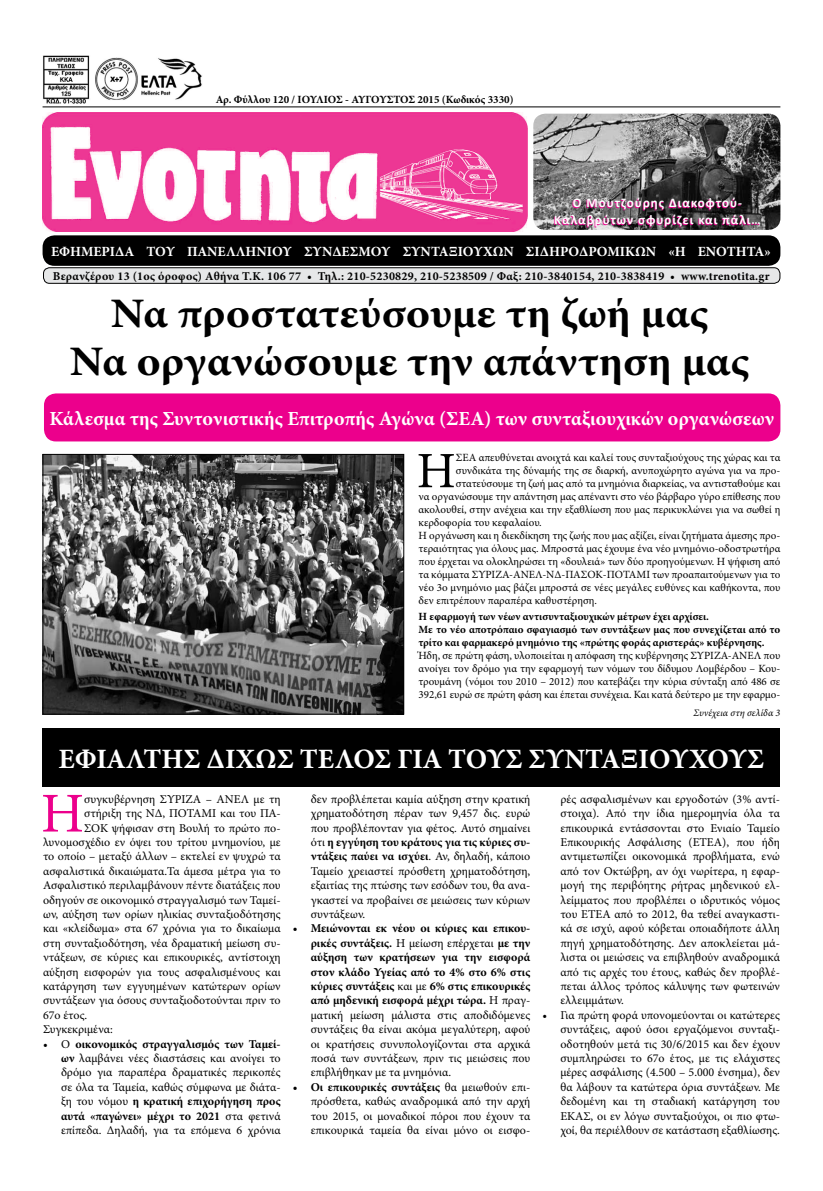
<style>
.page{position:relative;width:823px;height:1191px;background:#fff}
.page>*{position:absolute;margin:0;border:0;box-sizing:border-box;transform-origin:0 0}
.t1{font:56.3px "Minion Pro";color:#ec008c}
.t2{font:51px "Minion Pro";color:#000}
.t3{font:700 42px/48px "Minion Pro";color:#000;text-align:center;scale:1.08 1}
.t4{font:700 28px "Minion Pro";color:#fff}
.t5{font:700 20px "Minion Pro";color:#fff}
.t6{font:700 14px "Minion Pro";color:#fff}
.t7{font:700 13.3px/16.8px "Calibri";letter-spacing:.075em;color:#fff;text-align:center}
.t8{font:12px/14.4px "Minion Pro";color:#000;text-align:justify}
.t9{font:700 12px "Minion Pro";letter-spacing:.02em;color:#000}
.t10{font:11px/13px "Minion Pro";color:#000;text-align:justify}
.t11{font:700 11px/13px "Minion Pro";color:#000}
.t12{font:italic 10px "Minion Pro";color:#000}
.s1{font-weight:700}
</style>
<div class="page">
<img style="left:533px;top:114px;width:247px;height:116px">
<hr style="left:43px;top:106px;width:737px;height:1px;background:#000">
<img style="left:43px;top:112px;width:484px;height:119px">
<div style="left:43px;top:235px;width:737px;height:31px;background:#000;border-radius:12px"></div>
<img style="left:43px;top:55px;width:159px;height:48px">
<div style="left:43px;top:268px;width:736px;height:15px;background:#e6e7e8;border-radius:6px"></div>
<div style="left:43px;top:267px;width:736px;height:16px;border:1px solid #000;border-radius:6px"></div>
<div style="left:44px;top:393px;width:736px;height:48px;background:#ec008c;border-radius:12px"></div>
<div style="left:42px;top:729px;width:738px;height:58px;background:#000"></div>
<img style="left:45px;top:456px;width:356px;height:256px">
<div style="left:43px;top:454px;width:360px;height:260px;border:1px solid #000"></div>
<p class="t11" style="left:215px;top:93px;width:299px">Αρ. Φύλλου 120 / ΙΟΥΛΙΟΣ - ΑΥΓΟΥΣΤΟΣ 2015 (Κωδικός 3330)</p>
<p class="t7" style="left:554px;top:194px;width:208px">Ο Μουτζούρης Διακοφτού-<br>Καλαβρύτων σφυρίζει και πάλι…</p>
<p class="t6" style="left:51px;top:241px;width:721px">ΕΦΗΜΕΡΙΔΑ ΤΟΥ ΠΑΝΕΛΛΗΝΙΟΥ ΣΥΝΔΕΣΜΟΥ ΣΥΝΤΑΞΙΟΥΧΩΝ ΣΙΔΗΡΟΔΡΟΜΙΚΩΝ «Η ΕΝΟΤΗΤΑ»</p>
<p class="t9" style="left:53px;top:267px;width:718px">Βερανζέρου 13 (1ος όροφος) Αθήνα Τ.Κ. 106 77 • Τηλ.: 210-5230829, 210-5238509 / Φαξ: 210-3840154, 210-3838419 • www.trenotita.gr</p>
<h3 class="t3" style="left:70px;top:289px;width:630px">Να προστατεύσουμε τη ζωή μας<br>Να οργανώσουμε την απάντηση μας</h3>
<h3 class="t5" style="left:49px;top:404px;width:726px">Κάλεσμα της Συντονιστικής Επιτροπής Αγώνα (ΣΕΑ) των συνταξιουχικών οργανώσεων</h3>
<h2 class="t2" style="left:416px;top:437px;width:41px">Η</h2>
<p class="t10" style="left:455px;top:451px;width:326px">ΣΕΑ απευθύνεται ανοιχτά και καλεί τους συνταξιούχους της χώρας και τα</p>
<p class="t10" style="left:455px;top:464px;width:326px">συνδικάτα της δύναμής της σε διαρκή, ανυποχώρητο αγώνα για να προ-</p>
<p class="t10" style="left:455px;top:477px;width:326px">στατεύσουμε τη ζωή μας από τα μνημόνια διαρκείας, να αντισταθούμε και</p>
<p class="t10" style="left:418px;top:490px;width:363px">να οργανώσουμε την απάντηση μας απέναντι στο νέο βάρβαρο γύρο επίθεσης που</p>
<p class="t10" style="left:418px;top:503px;width:363px">ακολουθεί, στην ανέχεια και την εξαθλίωση που μας περικυκλώνει για να σωθεί η</p>
<p class="t10" style="left:418px;top:516px;width:125px">κερδοφορία του κεφαλαίου.</p>
<p class="t10" style="left:418px;top:529px;width:363px">Η οργάνωση και η διεκδίκηση της ζωής που μας αξίζει, είναι ζητήματα άμεσης προ-</p>
<p class="t10" style="left:418px;top:542px;width:363px">τεραιότητας για όλους μας. Μπροστά μας έχουμε ένα νέο μνημόνιο-οδοστρωτήρα</p>
<p class="t10" style="left:418px;top:555px;width:363px">που έρχεται να ολοκληρώσει τη «δουλειά» των δύο προηγούμενων. Η ψήφιση από</p>
<p class="t10" style="left:418px;top:568px;width:363px">τα κόμματα ΣΥΡΙΖΑ-ΑΝΕΛ-ΝΔ-ΠΑΣΟΚ-ΠΟΤΑΜΙ των προαπαιτούμενων για το</p>
<p class="t10" style="left:418px;top:581px;width:363px">νέο 3ο μνημόνιο μας βάζει μπροστά σε νέες μεγάλες ευθύνες και καθήκοντα, που</p>
<p class="t10" style="left:418px;top:594px;width:180px">δεν επιτρέπουν παραπέρα καθυστέρηση.</p>
<p class="t11" style="left:418px;top:610px;width:363px">Η εφαρμογή των νέων αντισυνταξιουχικών μέτρων έχει αρχίσει.<br>Με το νέο αποτρόπαιο σφαγιασμό των συντάξεων μας που συνεχίζεται από το τρίτο και φαρμακερό μνημόνιο της «πρώτης φοράς αριστεράς» κυβέρνησης.</p>
<p class="t10" style="left:418px;top:649px;width:363px">Ήδη, σε πρώτη φάση, υλοποιείται η απόφαση της κυβέρνησης ΣΥΡΙΖΑ-ΑΝΕΛ που ανοίγει τον δρόμο για την εφαρμογή των νόμων του δίδυμου Λομβέρδου – Κου&shy;τρουμάνη (νόμοι του 2010 – 2012) που κατεβάζει την κύρια σύνταξη από 486 σε 392,61 ευρώ σε πρώτη φάση και έπεται συνέχεια. Και κατά δεύτερο με την εφαρμο-</p>
<p class="t12" style="left:693px;top:705px;width:88px">Συνέχεια στη σελίδα 3</p>
<h3 class="t4" style="left:58px;top:739px;width:707px">ΕΦΙΑΛΤΗΣ ΔΙΧΩΣ ΤΕΛΟΣ ΓΙΑ ΤΟΥΣ ΣΥΝΤΑΞΙΟΥΧΟΥΣ</h3>
<h1 class="t1" style="left:41px;top:776px;width:45px">Η</h1>
<p class="t8" style="left:84px;top:791px;width:198px">συγκυβέρνηση ΣΥΡΙΖΑ – ΑΝΕΛ με τη</p>
<p class="t8" style="left:84px;top:806px;width:198px">στήριξη της ΝΔ, ΠΟΤΑΜΙ και του ΠΑ-</p>
<p class="t8" style="left:84px;top:820px;width:198px">ΣΟΚ ψήφισαν στη Βουλή το πρώτο πο-</p>
<p class="t8" style="left:43px;top:835px;width:239px">λυνομοσχέδιο εν όψει του τρίτου μνημονίου, με</p>
<p class="t8" style="left:43px;top:849px;width:239px">το οποίο – μεταξύ άλλων – εκτελεί εν ψυχρώ τα</p>
<p class="t8" style="left:43px;top:863px;width:239px">ασφαλιστικά δικαιώματα.Τα άμεσα μέτρα για το</p>
<p class="t8" style="left:43px;top:878px;width:239px">Ασφαλιστικό περιλαμβάνουν πέντε διατάξεις που</p>
<p class="t8" style="left:43px;top:892px;width:239px">οδηγούν σε οικονομικό στραγγαλισμό των Ταμεί-</p>
<p class="t8" style="left:43px;top:907px;width:239px">ων, αύξηση των ορίων ηλικίας συνταξιοδότησης</p>
<p class="t8" style="left:43px;top:921px;width:239px">και «κλείδωμα» στα 67 χρόνια για το δικαίωμα</p>
<p class="t8" style="left:43px;top:935px;width:239px">στη συνταξιοδότηση, νέα δραματική μείωση συ-</p>
<p class="t8" style="left:43px;top:950px;width:239px">ντάξεων, σε κύριες και επικουρικές, αντίστοιχη</p>
<p class="t8" style="left:43px;top:964px;width:239px">αύξηση εισφορών για τους ασφαλισμένους και</p>
<p class="t8" style="left:43px;top:979px;width:239px">κατάργηση των εγγυημένων κατώτερων ορίων</p>
<p class="t8" style="left:43px;top:993px;width:239px">συντάξεων για όσους συνταξιοδοτούνται πριν το</p>
<p class="t8" style="left:43px;top:1007px;width:46px">67ο έτος.</p>
<p class="t8" style="left:43px;top:1022px;width:71px">Συγκεκριμένα:</p>
<p class="t8" style="left:61px;top:1036px;width:221px;text-indent:-18px">• Ο <span class="s1">οικονομικός στραγγαλισμός των Ταμεί&shy;ων</span> λαμβάνει νέες διαστάσεις και ανοίγει το δρόμο για παραπέρα δραματικές περικοπές σε όλα τα Ταμεία, καθώς σύμφωνα με διάτα&shy;ξη του νόμου <span class="s1">η κρατική επιχορήγηση προς αυτά «παγώνει» μέχρι το 2021</span> στα φετινά επίπεδα. Δηλαδή, για τα επόμενα 6 χρόνια</p>
<p class="t8" style="left:310px;top:791px;width:221px">δεν προβλέπεται καμία αύξηση στην κρατική χρηματοδότηση πέραν των 9,457 δις. ευρώ που προβλέπονταν για φέτος. Αυτό σημαίνει ότι <span class="s1">η εγγύηση του κράτους για τις κύριες συ&shy;ντάξεις παύει να ισχύει</span>. Αν, δηλαδή, κάποιο Ταμείο χρειαστεί πρόσθετη χρηματοδότηση, εξαιτίας της πτώσης των εσόδων του, θα ανα&shy;γκαστεί να προβαίνει σε μειώσεις των κύριων συντάξεων.</p>
<p class="t8" style="left:310px;top:921px;width:221px;text-indent:-18px"><span class="s1">• Μειώνονται εκ νέου οι κύριες και επικου&shy;ρικές συντάξεις.</span> Η μείωση επέρχεται <span class="s1">με την αύξηση των κρατήσεων για την εισφορά στον κλάδο Υγείας από το 4% στο 6% στις κύριες συντάξεις</span> και με <span class="s1">6% στις επικουρικές από μηδενική εισφορά μέχρι τώρα.</span> Η πραγ&shy;ματική μείωση μάλιστα στις αποδιδόμενες συντάξεις θα είναι ακόμα μεγαλύτερη, αφού οι κρατήσεις συνυπολογίζονται στα αρχικά ποσά των συντάξεων, πριν τις μειώσεις που επιβλήθηκαν με τα μνημόνια.</p>
<p class="t8" style="left:310px;top:1079px;width:221px;text-indent:-18px"><span class="s1">• Οι επικουρικές συντάξεις</span> θα μειωθούν επι&shy;πρόσθετα, καθώς αναδρομικά από την αρχή του 2015, οι μοναδικοί πόροι που έχουν τα επικουρικά ταμεία θα είναι μόνο οι εισφο-</p>
<p class="t8" style="left:560px;top:791px;width:221px">ρές ασφαλισμένων και εργοδοτών (3% αντί&shy;στοιχα). Από την ίδια ημερομηνία όλα τα επικουρικά εντάσσονται στο Ενιαίο Ταμείο Επικουρικής Ασφάλισης (ΕΤΕΑ), που ήδη αντιμετωπίζει οικονομικά προβλήματα, ενώ από τον Οκτώβρη, αν όχι νωρίτερα, η εφαρ&shy;μογή της περιβόητης ρήτρας μηδενικού ελ&shy;λείμματος που προβλέπει ο ιδρυτικός νόμος του ΕΤΕΑ από το 2012, θα τεθεί αναγκαστι&shy;κά σε ισχύ, αφού κόβεται οποιαδήποτε άλλη πηγή χρηματοδότησης. Δεν αποκλείεται μά&shy;λιστα οι μειώσεις να επιβληθούν αναδρομικά από τις αρχές του έτους, καθώς δεν προβλέ&shy;πεται άλλος τρόπος κάλυψης των φωτεινών ελλειμμάτων.</p>
<p class="t8" style="left:560px;top:1007px;width:221px;text-indent:-18px">• Για πρώτη φορά υπονομεύονται οι κατώτερες συντάξεις, αφού όσοι εργαζόμενοι συνταξι&shy;οδοτηθούν μετά τις 30/6/2015 και δεν έχουν συμπληρώσει το 67ο έτος, με τις ελάχιστες μέρες ασφάλισης (4.500 – 5.000 ένσημα), δεν θα λάβουν τα κατώτερα όρια συντάξεων. Με δεδομένη και τη σταδιακή κατάργηση του ΕΚΑΣ, οι εν λόγω συνταξιούχοι, οι πιο φτω&shy;χοί, θα περιέλθουν σε κατάσταση εξαθλίωσης.</p>
</div>
